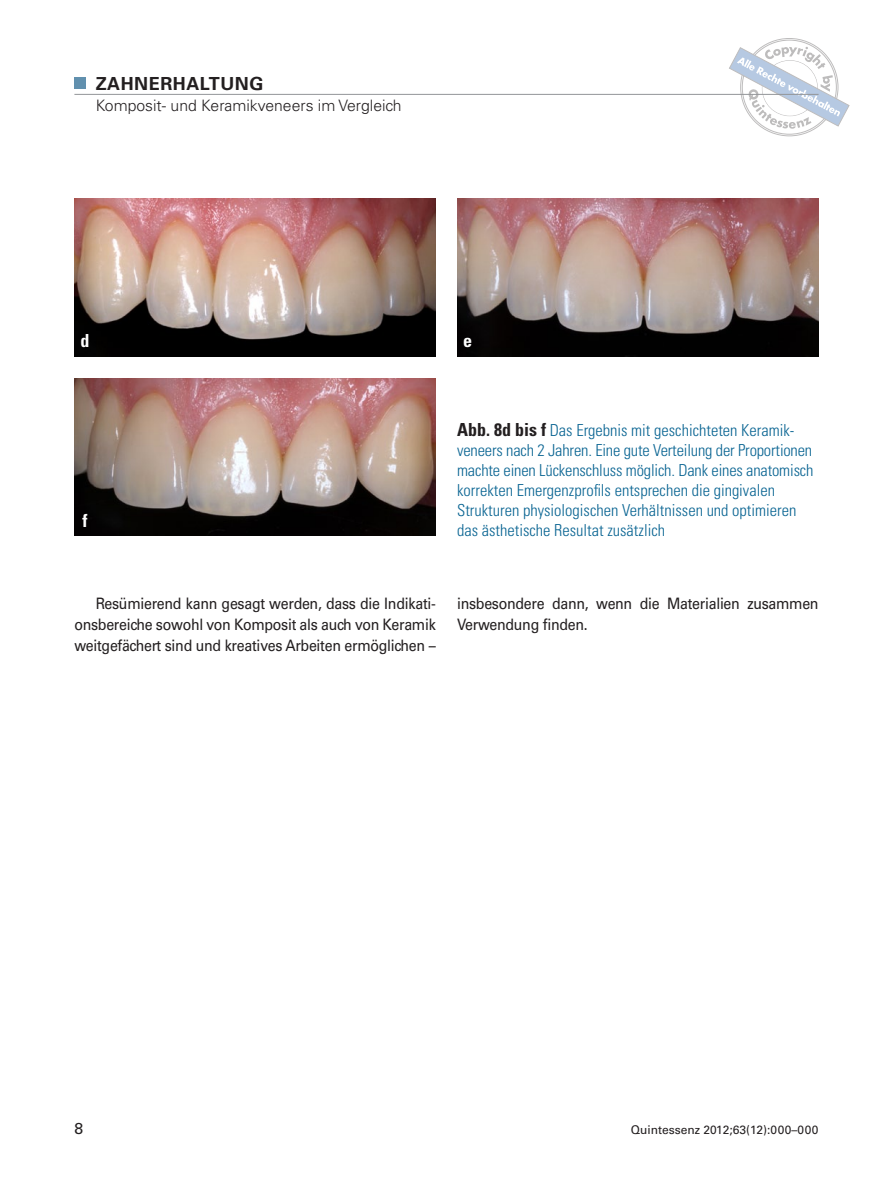
<style>
.page{position:relative;width:893px;height:1191px;background:#fff}
.page>*{position:absolute;margin:0;border:0;box-sizing:border-box;transform-origin:0 0}
.t1{font:700 18px "Univers LT Std";letter-spacing:.03em;color:#231f20}
.t2{font:700 condensed 18px "Univers LT Std";color:#fff}
.t3{font:300 condensed 16.5px/19.8px "Univers LT Std";color:#096492}
.t4{font:15.75px/21px "Univers LT Std";letter-spacing:-.02em;color:#231f20;scale:.9 1}
.t5{font:300 15.75px "Univers LT Std";color:#231f20}
.t6{font:15.75px "Univers LT Std";letter-spacing:-.02em;color:#231f20}
.t7{font:12px "Univers LT Std";color:#231f20}
.s1{font-weight:700;font-size:18px;color:#231f20}
</style>
<div class="page">
<svg style="left:729px;top:38px;width:121px;height:99px"></svg>
<div style="left:74px;top:77px;width:12px;height:11px;background:#6190ae"></div>
<hr style="left:74px;top:94px;width:745px;height:1px;background:#939598">
<img style="left:74px;top:199px;width:362px;height:157px">
<img style="left:457px;top:199px;width:362px;height:157px">
<img style="left:74px;top:378px;width:362px;height:157px">
<p class="t1" style="left:96px;top:73px;width:169px">ZAHNERHALTUNG</p>
<p class="t5" style="left:96px;top:96px;width:307px">Komposit- und Keramikveneers im Vergleich</p>
<p class="t2" style="left:81px;top:330px;width:10px">d</p>
<p class="t2" style="left:463px;top:330px;width:10px">e</p>
<p class="t2" style="left:83px;top:509px;width:7px">f</p>
<p class="t3" style="left:457px;top:421px;width:358px"><span class="s1">Abb. 8d bis f</span> Das Ergebnis mit geschichteten Keramik&shy;veneers nach 2 Jahren. Eine gute Verteilung der Proportionen machte einen Lückenschluss möglich. Dank eines anatomisch korrekten Emergenzprofils entsprechen die gingivalen Strukturen physiologischen Verhältnissen und optimieren das ästhetische Resultat zusätzlich</p>
<p class="t4" style="left:74px;top:593px;width:403px;text-align:justify;text-indent:21px">Resümierend kann gesagt werden, dass die Indikati&shy;onsbereiche sowohl von Komposit als auch von Keramik weitgefächert sind und kreatives Arbeiten ermöglichen –</p>
<p class="t4" style="left:457px;top:593px;width:403px">insbesondere dann, wenn die Materialien zusammen<br>Verwendung finden.</p>
<p class="t6" style="left:74px;top:1119px;width:10px">8</p>
<p class="t7" style="left:631px;top:1123px;width:189px">Quintessenz 2012;63(12):000–000</p>
</div>
